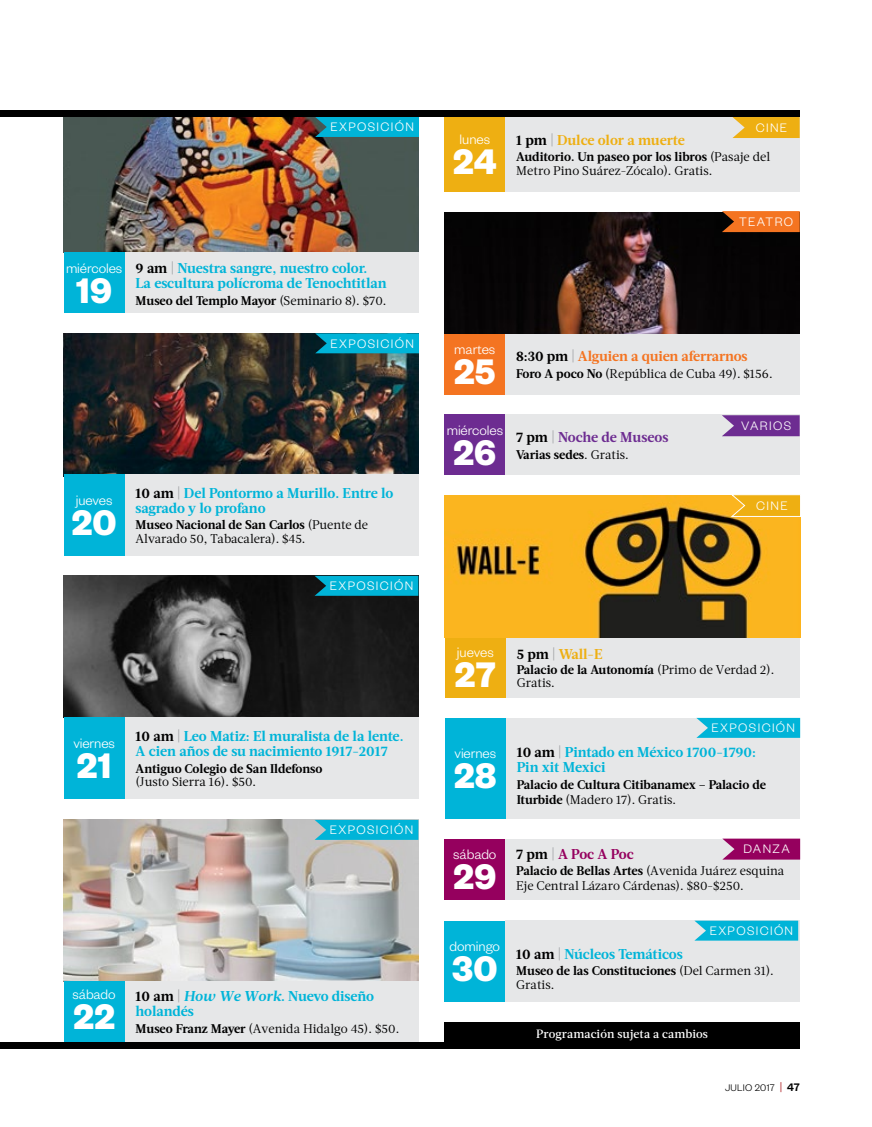
<style>
.page{position:relative;width:872px;height:1127px;background:#fff}
.page>*{position:absolute;margin:0;border:0;box-sizing:border-box;transform-origin:0 0}
.t1{font:700 39px "Founders Grotesk";letter-spacing:.015em;color:#fff}
.t2{font:300 15px "Founders Grotesk";letter-spacing:-.005em;color:#fff}
.t3{font:700 14.25px/15px "Acta";letter-spacing:-.01em;color:#00b4d8}
.t4{font:700 14.25px "Acta";letter-spacing:-.015em;color:#f47421}
.t5{font:700 14.25px "Acta";letter-spacing:-.01em;color:#eeaf12}
.t6{font:700 14.25px "Acta";letter-spacing:-.01em;color:#6d2c91}
.t7{font:700 14.25px "Acta";letter-spacing:-.01em;color:#95005e}
.t8{font:300 13.5px "Founders Grotesk";letter-spacing:.1em;color:#fff}
.t9{font:12.6px/13.5px "Acta";color:#000}
.t10{font:700 12.6px/15px "Acta";letter-spacing:-.01em;color:#000}
.t11{font:500 12px "Acta";letter-spacing:.005em;color:#fff}
.t12{font:300 10.5px "Founders Grotesk";letter-spacing:.025em;color:#000}
.s1{color:#000}
.s2{color:#a1a3a6}
.s3{font-weight:700}
.s4{font-weight:400}
.s5{font-style:italic}
.s6{font-size:13.5px;color:#b2262c}
.s7{font-weight:500;font-size:12px}
</style>
<div class="page">
<img style="left:64px;top:820px;width:354px;height:161px">
<div style="left:444px;top:1022px;width:355px;height:23px;background:#000"></div>
<div style="left:505px;top:334px;width:294px;height:60px;background:#e6e7e8"></div>
<div style="left:444px;top:334px;width:61px;height:60px;background:#f47421"></div>
<img style="left:444px;top:212px;width:355px;height:122px">
<svg style="left:722px;top:211px;width:77px;height:21px;background:#e16b1f"></svg>
<div style="left:505px;top:839px;width:294px;height:60px;background:#e6e7e8"></div>
<div style="left:444px;top:839px;width:61px;height:60px;background:#95005e"></div>
<svg style="left:722px;top:838px;width:78px;height:21px;background:#9e1a6e"></svg>
<div style="left:124px;top:981px;width:295px;height:61px;background:#e6e7e8"></div>
<div style="left:64px;top:981px;width:60px;height:61px;background:#00b4d8"></div>
<svg style="left:314px;top:820px;width:104px;height:20px;background:#0db4d6"></svg>
<div style="left:0;top:1042px;width:799px;height:6px;background:#000"></div>
<img style="left:64px;top:333px;width:354px;height:141px">
<img style="left:64px;top:576px;width:354px;height:141px">
<img style="left:64px;top:117px;width:354px;height:135px">
<div style="left:124px;top:253px;width:295px;height:60px;background:#e6e7e8"></div>
<div style="left:64px;top:253px;width:60px;height:60px;background:#00b4d8"></div>
<svg style="left:315px;top:333px;width:104px;height:20px;background:#01a9ca"></svg>
<svg style="left:314px;top:576px;width:104px;height:20px;background:#01a8c9"></svg>
<div style="left:315px;top:117px;width:104px;height:20px;background:#00b4d8"></div>
<div style="left:506px;top:637px;width:294px;height:61px;background:#e6e7e8"></div>
<div style="left:445px;top:637px;width:61px;height:61px;background:#eeaf12"></div>
<img style="left:445px;top:495px;width:355px;height:142px">
<svg style="left:730px;top:494px;width:71px;height:23px;background:#f1b930"></svg>
<div style="left:124px;top:474px;width:295px;height:81px;background:#e6e7e8"></div>
<div style="left:124px;top:718px;width:295px;height:81px;background:#e6e7e8"></div>
<div style="left:64px;top:474px;width:60px;height:81px;background:#00b4d8"></div>
<div style="left:64px;top:718px;width:60px;height:81px;background:#00b4d8"></div>
<div style="left:505px;top:415px;width:294px;height:60px;background:#e6e7e8"></div>
<div style="left:444px;top:415px;width:61px;height:60px;background:#6d2c91"></div>
<svg style="left:722px;top:415px;width:77px;height:21px;background:#773c98"></svg>
<div style="left:506px;top:718px;width:294px;height:100px;background:#e6e7e8"></div>
<div style="left:445px;top:718px;width:61px;height:100px;background:#00b4d8"></div>
<svg style="left:696px;top:718px;width:104px;height:20px;background:#0fb7d9"></svg>
<div style="left:0;top:111px;width:799px;height:6px;background:#000"></div>
<div style="left:505px;top:920px;width:294px;height:81px;background:#e6e7e8"></div>
<div style="left:444px;top:920px;width:61px;height:81px;background:#00b4d8"></div>
<svg style="left:694px;top:920px;width:104px;height:20px;background:#15b8d9"></svg>
<div style="left:505px;top:117px;width:294px;height:75px;background:#e6e7e8"></div>
<div style="left:444px;top:117px;width:61px;height:75px;background:#eeaf12"></div>
<svg style="left:732px;top:117px;width:67px;height:21px"></svg>
<p class="t8" style="left:330px;top:119px;width:85px">EXPOSICIÓN</p>
<p class="t2" style="left:459px;top:130px;width:32px">lunes</p>
<h1 class="t1" style="left:453px;top:137px;width:45px">24</h1>
<p class="t8" style="left:755px;top:119px;width:33px">CINE</p>
<p class="t5" style="left:516px;top:131px;width:170px"><span class="s1">1 pm</span> <span class="s2">|</span> Dulce olor a muerte</p>
<p class="t9" style="left:516px;top:150px;width:255px"><span class="s3">Auditorio. Un paseo por los libros</span> (Pasaje del<br>Metro Pino Suárez-Zócalo). Gratis.</p>
<p class="t8" style="left:739px;top:213px;width:55px">TEATRO</p>
<p class="t2" style="left:66px;top:259px;width:58px">miércoles</p>
<h1 class="t1" style="left:76px;top:265px;width:38px">19</h1>
<p class="t3" style="left:136px;top:261px;width:252px"><span class="s1">9 am</span> <span class="s2">|</span> Nuestra sangre, nuestro color.<br>La escultura polícroma de Tenochtitlan</p>
<p class="t10" style="left:136px;top:293px;width:252px">Museo del Templo Mayor <span class="s4">(Seminario 8). $70.</span></p>
<p class="t8" style="left:330px;top:335px;width:85px">EXPOSICIÓN</p>
<p class="t2" style="left:454px;top:340px;width:42px">martes</p>
<h1 class="t1" style="left:454px;top:347px;width:43px">25</h1>
<p class="t4" style="left:516px;top:348px;width:233px"><span class="s1">8:30 pm</span> <span class="s2">|</span> Alguien a quien aferrarnos</p>
<p class="t9" style="left:516px;top:367px;width:258px"><span class="s3">Foro A poco No</span> (República de Cuba 49). $156.</p>
<p class="t2" style="left:447px;top:421px;width:58px">miércoles</p>
<h1 class="t1" style="left:453px;top:427px;width:44px">26</h1>
<p class="t6" style="left:516px;top:428px;width:154px"><span class="s1">7 pm</span> <span class="s2">|</span> Noche de Museos</p>
<p class="t10" style="left:516px;top:447px;width:114px">Varias sedes<span class="s4">. Gratis.</span></p>
<p class="t8" style="left:741px;top:417px;width:52px">VARIOS</p>
<p class="t2" style="left:76px;top:491px;width:38px">jueves</p>
<h1 class="t1" style="left:72px;top:497px;width:46px">20</h1>
<p class="t3" style="left:136px;top:485px;width:259px"><span class="s1">10 am</span> <span class="s2">|</span> Del Pontormo a Murillo. Entre lo sagrado y lo profano</p>
<p class="t9" style="left:136px;top:518px;width:234px"><span class="s3">Museo Nacional de San Carlos</span> (Puente de<br>Alvarado 50, Tabacalera). $45.</p>
<p class="t8" style="left:756px;top:497px;width:33px">CINE</p>
<p class="t8" style="left:330px;top:577px;width:85px">EXPOSICIÓN</p>
<p class="t2" style="left:457px;top:643px;width:38px">jueves</p>
<h1 class="t1" style="left:455px;top:650px;width:42px">27</h1>
<p class="t5" style="left:517px;top:645px;width:87px"><span class="s1">5 pm</span> <span class="s2">|</span> Wall-E</p>
<p class="t9" style="left:517px;top:662px;width:259px"><span class="s3">Palacio de la Autonomía</span> (Primo de Verdad 2).<br>Gratis.</p>
<p class="t2" style="left:73px;top:734px;width:43px">viernes</p>
<h1 class="t1" style="left:77px;top:741px;width:36px">21</h1>
<p class="t3" style="left:136px;top:729px;width:269px"><span class="s1">10 am</span> <span class="s2">|</span> Leo Matiz: El muralista de la lente.<br>A cien años de su nacimiento 1917-2017</p>
<p class="t10" style="left:136px;top:761px;width:188px">Antiguo Colegio de San Ildefonso</p>
<p class="t9" style="left:136px;top:775px;width:122px">(Justo Sierra 16). $50.</p>
<p class="t2" style="left:454px;top:744px;width:43px">viernes</p>
<h1 class="t1" style="left:454px;top:751px;width:44px">28</h1>
<p class="t8" style="left:711px;top:720px;width:85px">EXPOSICIÓN</p>
<p class="t3" style="left:517px;top:744px;width:241px"><span class="s1">10 am</span> <span class="s2">|</span> Pintado en México 1700-1790:<br>Pin xit Mexici</p>
<p class="t10" style="left:517px;top:777px;width:251px">Palacio de Cultura Citibanamex – Palacio de<br>Iturbide <span class="s4">(Madero 17). Gratis.</span></p>
<p class="t8" style="left:330px;top:822px;width:85px">EXPOSICIÓN</p>
<p class="t2" style="left:453px;top:845px;width:45px">sábado</p>
<h1 class="t1" style="left:453px;top:851px;width:44px">29</h1>
<p class="t8" style="left:743px;top:841px;width:48px">DANZA</p>
<p class="t7" style="left:516px;top:845px;width:119px"><span class="s1">7 pm</span> <span class="s2">|</span> A Poc A Poc</p>
<p class="t9" style="left:516px;top:863px;width:269px;line-height:15px"><span class="s3">Palacio de Bellas Artes</span> (Avenida Juárez esquina<br>Eje Central Lázaro Cárdenas). $80-$250.</p>
<p class="t8" style="left:709px;top:922px;width:85px">EXPOSICIÓN</p>
<p class="t2" style="left:73px;top:985px;width:45px">sábado</p>
<h1 class="t1" style="left:74px;top:991px;width:43px">22</h1>
<p class="t3" style="left:136px;top:989px;width:240px"><span class="s1">10 am</span> <span class="s2">|</span> <span class="s5">How We Work</span>. Nuevo diseño holandés</p>
<p class="t9" style="left:136px;top:1022px;width:265px"><span class="s3">Museo Franz Mayer</span> (Avenida Hidalgo 45). $50.</p>
<p class="t2" style="left:449px;top:937px;width:52px">domingo</p>
<h1 class="t1" style="left:452px;top:943px;width:47px">30</h1>
<p class="t3" style="left:516px;top:946px;width:168px"><span class="s1">10 am</span> <span class="s2">|</span> Núcleos Temáticos</p>
<p class="t10" style="left:516px;top:964px;width:259px;line-height:13.5px">Museo de las Constituciones <span class="s4">(Del Carmen 31).<br>Gratis.</span></p>
<p class="t11" style="left:536px;top:1027px;width:173px">Programación sujeta a cambios</p>
<p class="t12" style="left:725px;top:1081px;width:76px">JULIO 2017 <span class="s6">|</span> <span class="s7">47</span></p>
</div>
